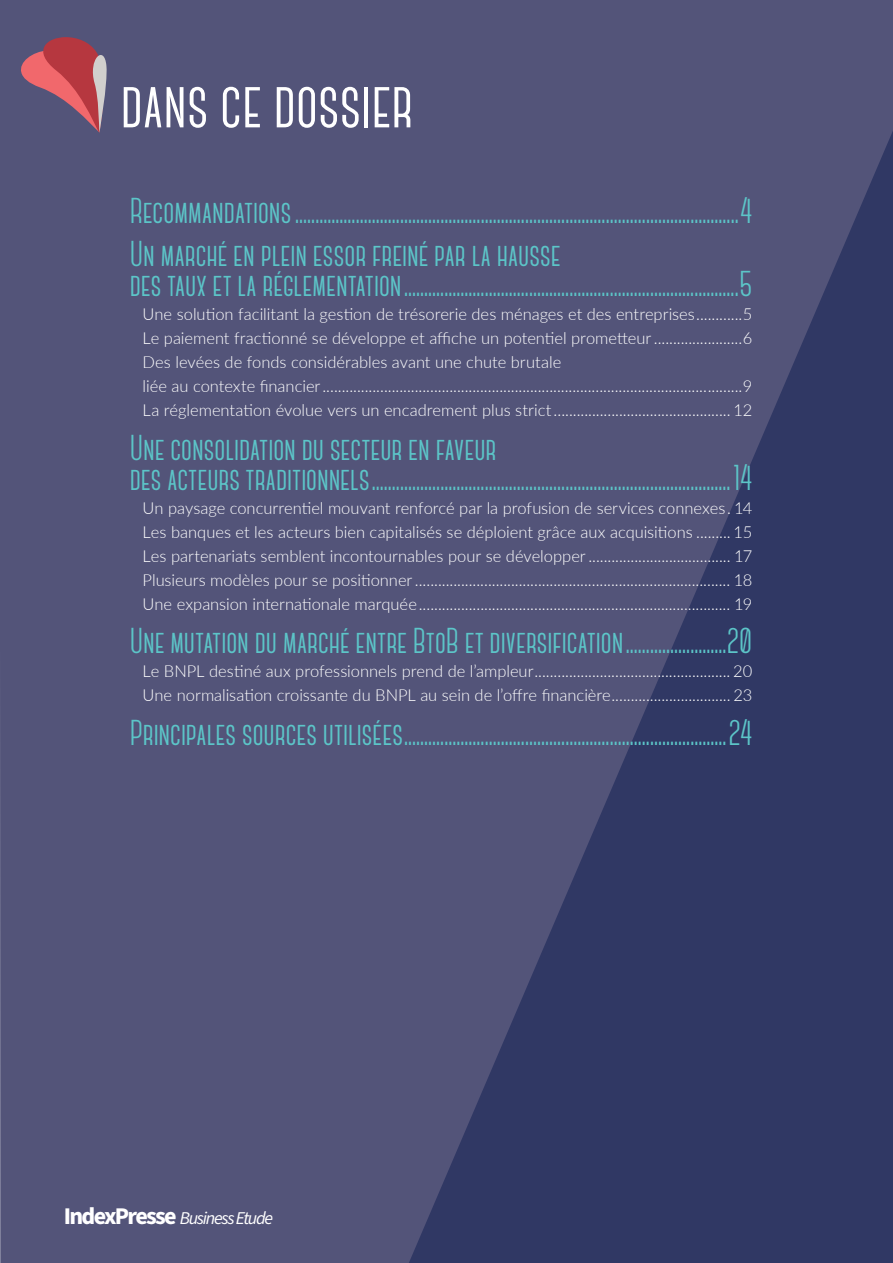
<style>
.page{position:relative;width:893px;height:1263px;background:#535479}
.page>*{position:absolute;margin:0;border:0;box-sizing:border-box;transform-origin:0 0}
.Surtitre_sommaire{font:700 72px "Canter";color:#fff}
.Titre_sommaire{font:700 36px/30px "Canter";color:#5cc5c8}
.F1-BT{font:700 36px "Canter";letter-spacing:-.005em;color:#5cc5c8}
.t1{font:italic 18px "Source Sans Pro";letter-spacing:-.07em;color:#fff}
.Sous_titre_sommaire{font:300 16.5px "Lato";color:#fff}
.s1{font-weight:700;font-style:normal;font-size:24px}
</style>
<div class="page">
<svg style="left:409px;top:131px;width:484px;height:1132px;background:#41466e"></svg>
<svg style="left:0;top:36px;width:111px;height:97px;background:#88576e"></svg>
<p class="Surtitre_sommaire" style="left:120px;top:67px;width:294px">dans ce dossier</p>
<p class="Titre_sommaire" style="left:130px;top:196px;width:624px">Recommandations..............................................................................................................4</p>
<p class="Titre_sommaire" style="left:130px;top:239px;width:624px">Un marché en plein essor freiné par la hausse<br>des taux et la réglementation...................................................................................5</p>
<p class="Sous_titre_sommaire" style="left:143px;top:303px;width:611px">Une solution facilitant la gestion de trésorerie des ménages et des entreprises............5</p>
<p class="Sous_titre_sommaire" style="left:143px;top:327px;width:611px">Le paiement fractionné se développe et affiche un potentiel prometteur.......................6</p>
<p class="Sous_titre_sommaire" style="left:143px;top:351px;width:420px">Des levées de fonds considérables avant une chute brutale</p>
<p class="Sous_titre_sommaire" style="left:143px;top:375px;width:611px">liée au contexte financier.............................................................................................................9</p>
<p class="Sous_titre_sommaire" style="left:143px;top:399px;width:611px">La réglementation évolue vers un encadrement plus strict.............................................. 12</p>
<p class="Titre_sommaire" style="left:130px;top:433px;width:368px">Une consolidation du secteur en faveur</p>
<p class="Titre_sommaire" style="left:130px;top:463px;width:624px">des acteurs traditionnels.........................................................................................14</p>
<p class="Sous_titre_sommaire" style="left:143px;top:496px;width:611px">Un paysage concurrentiel mouvant renforcé par la profusion de services connexes. 14</p>
<p class="Sous_titre_sommaire" style="left:143px;top:520px;width:611px">Les banques et les acteurs bien capitalisés se déploient grâce aux acquisitions ......... 15</p>
<p class="Sous_titre_sommaire" style="left:143px;top:544px;width:611px">Les partenariats semblent incontournables pour se développer ..................................... 17</p>
<p class="Sous_titre_sommaire" style="left:143px;top:568px;width:611px">Plusieurs modèles pour se positionner.................................................................................. 18</p>
<p class="Sous_titre_sommaire" style="left:143px;top:592px;width:611px">Une expansion internationale marquée................................................................................. 19</p>
<p class="Titre_sommaire" style="left:130px;top:626px;width:624px">Une mutation du marché entre BtoB et diversification.........................20</p>
<p class="Sous_titre_sommaire" style="left:143px;top:660px;width:611px">Le BNPL destiné aux professionnels prend de l’ampleur................................................... 20</p>
<p class="Sous_titre_sommaire" style="left:143px;top:684px;width:611px">Une normalisation croissante du BNPL au sein de l’offre financière............................... 23</p>
<p class="F1-BT" style="left:130px;top:714px;width:624px">Principales sources utilisées................................................................................24</p>
<p class="t1" style="left:64px;top:1205px;width:211px"><span class="s1">IndexPresse</span> Business Etude</p>
</div>
